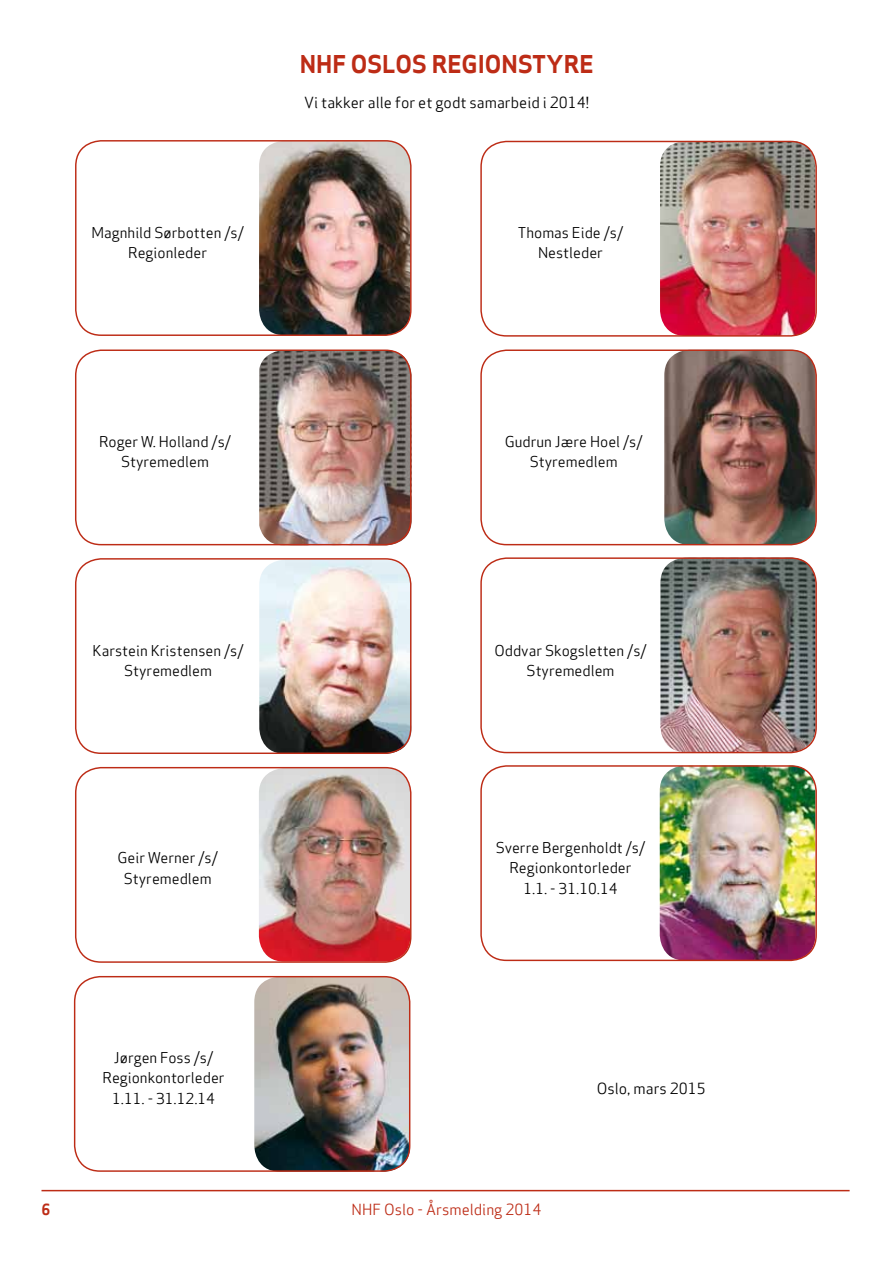
<style>
.page{position:relative;width:893px;height:1263px;background:#fff}
.page>*{position:absolute;margin:0;border:0;box-sizing:border-box;transform-origin:0 0}
.t1{font:24px "Apex Sans Bold T";color:#bd2c16}
.t2{font:15px "Apex Sans Book T";color:#000}
.t3{font:15px "Apex Sans Book T";color:#bd2c16}
.t4{font:15px "Apex Sans Bold T";color:#bd2c16}
.t5{font:14.55px/20.4px "Apex Sans Book T";color:#000;text-align:center}
</style>
<div class="page">
<hr style="left:42px;top:1190px;width:808px;height:1px;background:#bd2c16">
<img style="left:259px;top:141px;width:152px;height:193px">
<img style="left:259px;top:768px;width:151px;height:193px">
<img style="left:664px;top:351px;width:152px;height:194px">
<img style="left:660px;top:558px;width:156px;height:194px">
<img style="left:660px;top:765px;width:155px;height:195px">
<img style="left:259px;top:350px;width:153px;height:195px">
<img style="left:660px;top:141px;width:155px;height:194px">
<img style="left:259px;top:560px;width:153px;height:194px">
<div style="left:75px;top:140px;width:337px;height:196px;border:1px solid #bd2c16;border-radius:26px"></div>
<img style="left:254px;top:977px;width:156px;height:194px">
<div style="left:75px;top:349px;width:336px;height:196px;border:1px solid #bd2c16;border-radius:26px"></div>
<div style="left:480px;top:141px;width:337px;height:196px;border:1px solid #bd2c16;border-radius:26px"></div>
<div style="left:480px;top:349px;width:337px;height:196px;border:1px solid #bd2c16;border-radius:26px"></div>
<div style="left:75px;top:558px;width:336px;height:196px;border:1px solid #bd2c16;border-radius:26px"></div>
<div style="left:480px;top:557px;width:337px;height:196px;border:1px solid #bd2c16;border-radius:26px"></div>
<div style="left:480px;top:765px;width:337px;height:196px;border:1px solid #bd2c16;border-radius:26px"></div>
<div style="left:75px;top:767px;width:336px;height:196px;border:1px solid #bd2c16;border-radius:26px"></div>
<div style="left:74px;top:976px;width:336px;height:196px;border:1px solid #bd2c16;border-radius:26px"></div>
<p class="t5" style="left:92px;top:222px;width:154px">Magnhild Sørbotten /s/<br>Regionleder</p>
<h1 class="t1" style="left:300px;top:49px;width:67px">NH F OSLOS</h1>
<h1 class="t1" style="left:432px;top:49px;width:16px">REG</h1>
<h1 class="t1" style="left:478px;top:49px;width:23px">IONST</h1>
<h1 class="t1" style="left:546px;top:49px;width:33px">YRE</h1>
<p class="t2" style="left:304px;top:92px;width:287px">Vi takker alle for et godt samarbeid i 2014!</p>
<p class="t5" style="left:518px;top:222px;width:107px">Thomas Eide /s/<br>Nestleder</p>
<p class="t5" style="left:99px;top:431px;width:133px">Roger W. Holland /s/<br>Styremedlem</p>
<p class="t5" style="left:93px;top:640px;width:152px">Karstein Kristensen /s/<br>Styremedlem</p>
<p class="t5" style="left:118px;top:848px;width:102px">Geir Werner /s/<br>Styremedlem</p>
<p class="t5" style="left:102px;top:1047px;width:124px">Jørgen Foss /s/<br>Regionkontorleder<br>1.11. - 31.12.14</p>
<p class="t5" style="left:505px;top:431px;width:139px">Gudrun Jære Hoel /s/<br>Styremedlem</p>
<p class="t5" style="left:494px;top:640px;width:154px">Oddvar Skogsletten /s/<br>Styremedlem</p>
<p class="t5" style="left:496px;top:837px;width:151px">Sverre Bergenholdt /s/<br>Regionkontorleder<br>1.1. - 31.10.14</p>
<p class="t2" style="left:597px;top:1079px;width:111px">Oslo, mars 2015</p>
<p class="t4" style="left:41px;top:1199px;width:10px">6</p>
<p class="t3" style="left:352px;top:1199px;width:191px">NHF Oslo - Årsmelding 2014</p>
</div>
